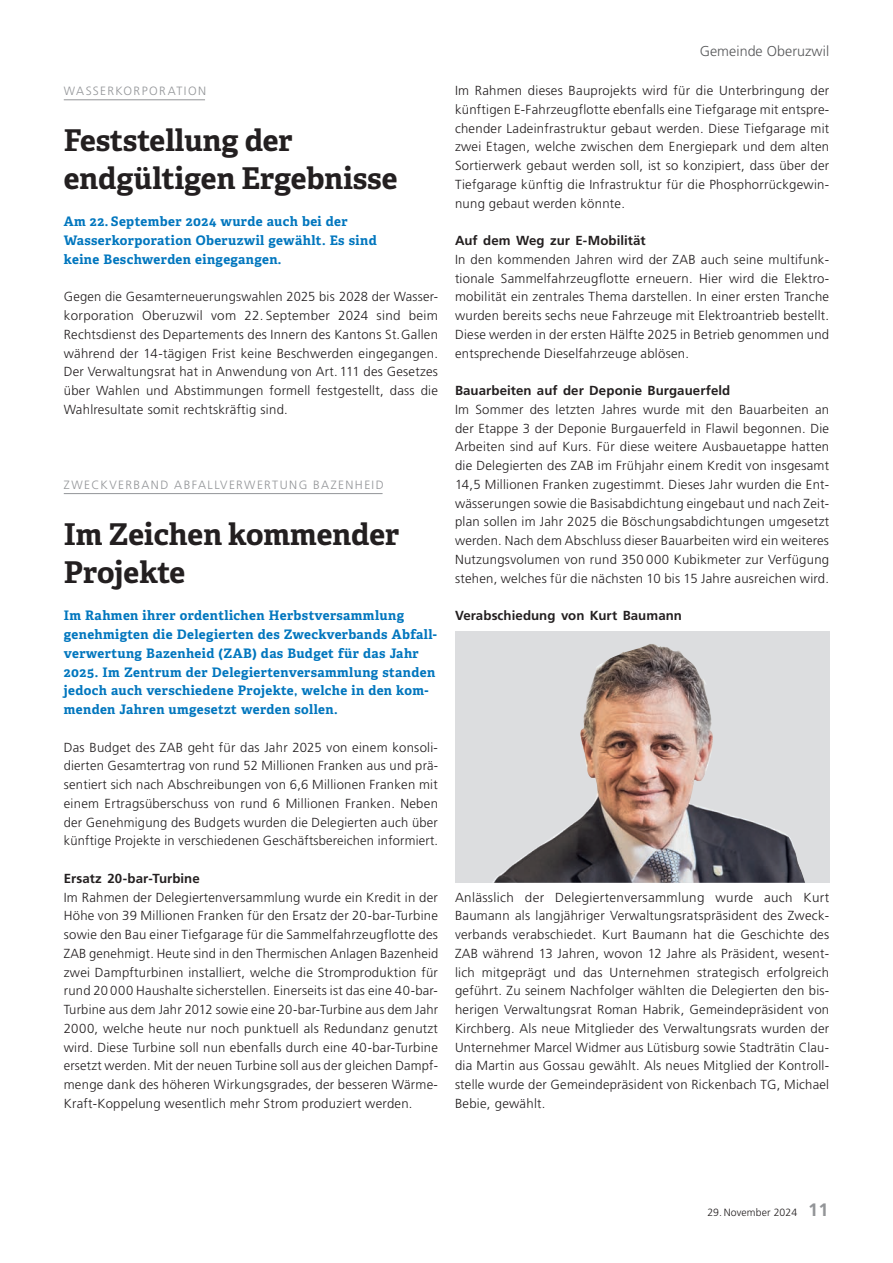
<style>
.page{position:relative;width:893px;height:1263px;background:#fff}
.page>*{position:absolute;margin:0;border:0;box-sizing:border-box;transform-origin:0 0}
.t1{font:700 30px/37.5px "Adelle";color:#231f20}
.t2{font:300 14.25px "Frutiger LT Std";letter-spacing:.005em;color:#57585a}
.t3{font:300 13.2px/18.8px "Frutiger LT Std";letter-spacing:.02em;color:#231f20;text-align:justify}
.t4{font:700 13.2px/18.8px "Adelle";letter-spacing:.03em;color:#0076be}
.t5{font:700 13.2px "Frutiger LT Std";letter-spacing:.005em;color:#231f20}
.t6{font:300 12px "Frutiger LT Std";letter-spacing:.12em;color:#939598}
.t7{font:300 10.5px "Frutiger LT Std";letter-spacing:.01em;color:#231f20}
.s1{font-weight:700;font-size:18px;color:#939598}
</style>
<div class="page">
<hr style="left:64px;top:493px;width:319px;height:1px;background:#939598">
<div style="left:455px;top:631px;width:374px;height:252px;background:#dcdddf"></div>
<img style="left:492px;top:644px;width:313px;height:239px">
<hr style="left:64px;top:99px;width:141px;height:1px;background:#939598">
<p class="t6" style="left:64px;top:84px;width:144px">WASSERKORPORATION</p>
<h1 class="t1" style="left:64px;top:122px;width:335px">Feststellung der endgültigen Ergebnisse</h1>
<p class="t4" style="left:64px;top:212px;width:314px">Am 22. September 2024 wurde auch bei der<br>Wasserkorporation Oberuzwil gewählt. Es sind keine Beschwerden eingegangen.</p>
<p class="t3" style="left:64px;top:288px;width:376px">Gegen die Gesamterneuerungswahlen 2025 bis 2028 der Wasser&shy;korporation Oberuzwil vom 22. September 2024 sind beim Rechtsdienst des Departements des Innern des Kantons St.Gallen während der 14-tägigen Frist keine Beschwerden eingegangen.<br>Der Verwaltungsrat hat in Anwendung von Art. 111 des Gesetzes über Wahlen und Abstimmungen formell festgestellt, dass die Wahlresultate somit rechtskräftig sind.</p>
<p class="t6" style="left:64px;top:478px;width:321px">ZWECKVERBAND ABFALLVERWERTUNG BAZENHEID</p>
<h1 class="t1" style="left:64px;top:516px;width:337px">Im Zeichen kommender<br>Projekte</h1>
<p class="t4" style="left:64px;top:606px;width:375px">Im Rahmen ihrer ordentlichen Herbstversammlung genehmigten die Delegierten des Zweckverbands Abfall&shy;verwertung Bazenheid (ZAB) das Budget für das Jahr 2025. Im Zentrum der Delegiertenversammlung standen jedoch auch verschiedene Projekte, welche in den kom&shy;menden Jahren umgesetzt werden sollen.</p>
<p class="t3" style="left:64px;top:738px;width:376px">Das Budget des ZAB geht für das Jahr 2025 von einem konsoli&shy;dierten Gesamtertrag von rund 52 Millionen Franken aus und prä&shy;sentiert sich nach Abschreibungen von 6,6 Millionen Franken mit einem Ertragsüberschuss von rund 6 Millionen Franken. Neben der Genehmigung des Budgets wurden die Delegierten auch über künftige Projekte in verschiedenen Geschäftsbereichen informiert.</p>
<p class="t5" style="left:64px;top:870px;width:138px">Ersatz 20-bar-Turbine</p>
<p class="t3" style="left:64px;top:888px;width:376px">Im Rahmen der Delegiertenversammlung wurde ein Kredit in der Höhe von 39 Millionen Franken für den Ersatz der 20-bar-Turbine sowie den Bau einer Tiefgarage für die Sammelfahrzeugflotte des ZAB genehmigt. Heute sind in den Thermischen Anlagen Bazenheid zwei Dampfturbinen installiert, welche die Stromproduktion für rund 20 000 Haushalte sicherstellen. Einerseits ist das eine 40-bar-Turbine aus dem Jahr 2012 sowie eine 20-bar-Turbine aus dem Jahr 2000, welche heute nur noch punktuell als Redundanz genutzt wird. Diese Turbine soll nun ebenfalls durch eine 40-bar-Turbine ersetzt werden. Mit der neuen Turbine soll aus der gleichen Dampf&shy;menge dank des höheren Wirkungsgrades, der besseren Wärme-Kraft-Koppelung wesentlich mehr Strom produziert werden.</p>
<p class="t2" style="left:700px;top:43px;width:131px">Gemeinde Oberuzwil</p>
<p class="t3" style="left:455px;top:81px;width:376px">Im Rahmen dieses Bauprojekts wird für die Unterbringung der künftigen E-Fahrzeugflotte ebenfalls eine Tiefgarage mit entspre&shy;chender Ladeinfrastruktur gebaut werden. Diese Tiefgarage mit zwei Etagen, welche zwischen dem Energiepark und dem alten Sortierwerk gebaut werden soll, ist so konzipiert, dass über der Tiefgarage künftig die Infrastruktur für die Phosphorrückgewin&shy;nung gebaut werden könnte.</p>
<p class="t5" style="left:455px;top:233px;width:192px">Auf dem Weg zur E-Mobilität</p>
<p class="t3" style="left:455px;top:250px;width:376px">In den kommenden Jahren wird der ZAB auch seine multifunk&shy;tionale Sammelfahrzeugflotte erneuern. Hier wird die Elektro&shy;mobilität ein zentrales Thema darstellen. In einer ersten Tranche wurden bereits sechs neue Fahrzeuge mit Elektroantrieb bestellt.<br>Diese werden in der ersten Hälfte 2025 in Betrieb genommen und entsprechende Dieselfahrzeuge ablösen.</p>
<p class="t5" style="left:455px;top:383px;width:277px">Bauarbeiten auf der Deponie Burgauerfeld</p>
<p class="t3" style="left:455px;top:400px;width:376px">Im Sommer des letzten Jahres wurde mit den Bauarbeiten an der Etappe 3 der Deponie Burgauerfeld in Flawil begonnen. Die Arbeiten sind auf Kurs. Für diese weitere Ausbauetappe hatten die Delegierten des ZAB im Frühjahr einem Kredit von insgesamt 14,5 Millionen Franken zugestimmt. Dieses Jahr wurden die Ent&shy;wässerungen sowie die Basisabdichtung eingebaut und nach Zeit&shy;plan sollen im Jahr 2025 die Böschungsabdichtungen umgesetzt werden. Nach dem Abschluss dieser Bauarbeiten wird ein weiteres Nutzungsvolumen von rund 350 000 Kubikmeter zur Verfügung stehen, welches für die nächsten 10 bis 15 Jahre ausreichen wird.</p>
<p class="t5" style="left:455px;top:608px;width:228px">Verabschiedung von Kurt Baumann</p>
<p class="t3" style="left:455px;top:888px;width:376px">Anlässlich der Delegiertenversammlung wurde auch Kurt Baumann als langjähriger Verwaltungsratspräsident des Zweck&shy;verbands verabschiedet. Kurt Baumann hat die Geschichte des ZAB während 13 Jahren, wovon 12 Jahre als Präsident, wesent&shy;lich mitgeprägt und das Unternehmen strategisch erfolgreich geführt. Zu seinem Nachfolger wählten die Delegierten den bis&shy;herigen Verwaltungsrat Roman Habrik, Gemeindepräsident von Kirchberg. Als neue Mitglieder des Verwaltungsrats wurden der Unternehmer Marcel Widmer aus Lütisburg sowie Stadträtin Clau&shy;dia Martin aus Gossau gewählt. Als neues Mitglied der Kontroll&shy;stelle wurde der Gemeindepräsident von Rickenbach TG, Michael Bebie, gewählt.</p>
<p class="t7" style="left:707px;top:1207px;width:123px">29.November 2024 <span class="s1">11</span></p>
</div>
